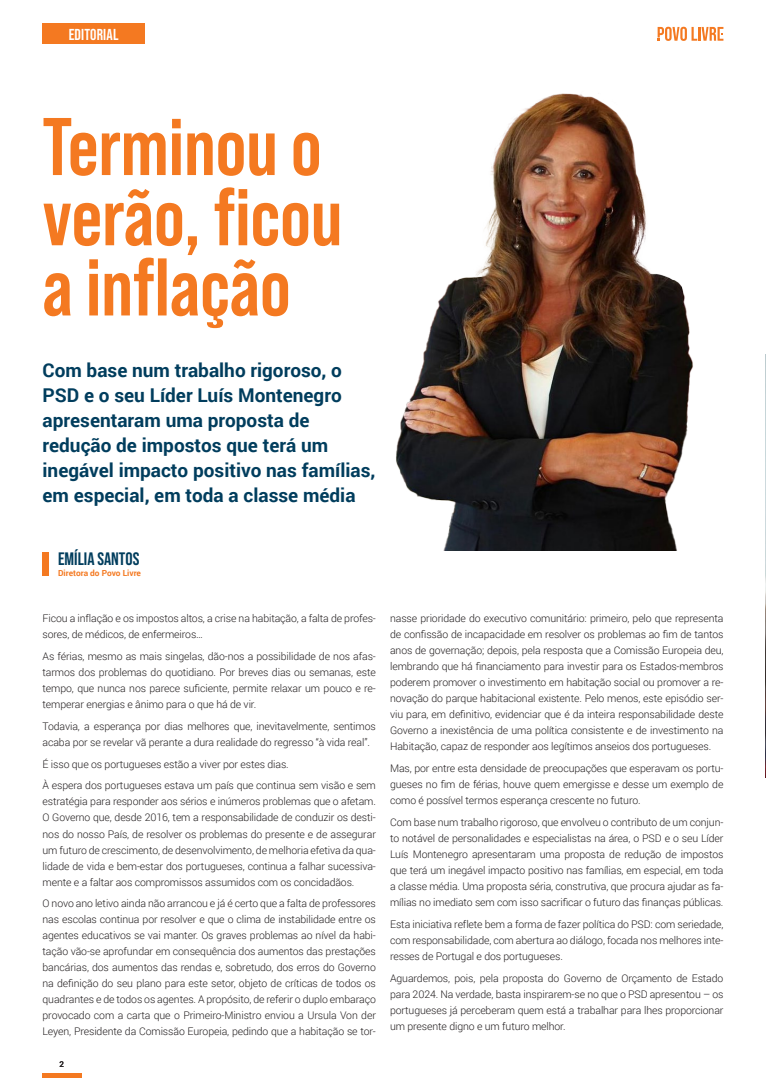
<style>
.page{position:relative;width:766px;height:1078px;background:#fff}
.page>*{position:absolute;margin:0;border:0;box-sizing:border-box;transform-origin:0 0}
.Heading1{font:700 81.5px/70.2px "Bebas Neue Pro";color:#f47921}
.t1{font:700 19px/25px "Roboto";color:#013d5d}
.Underline{font:700 18px "Bebas Neue Pro";color:#013d5d}
.t2{font:700 15.8px "Bebas Neue Pro";letter-spacing:.01em;color:#fff}
.t3{font:300 10.5px/16px "Roboto";letter-spacing:-.01em;color:#231f20;text-align:justify}
.Underline-2{font:700 8.3px "Roboto";color:#f47921}
.t4{font:500 8px "Roboto";color:#231f20}
</style>
<div class="page">
<hr style="left:42px;top:1073px;width:39px;height:4px;background:#f47921">
<svg style="left:657px;top:27px;width:66px;height:14px"></svg>
<div style="left:43px;top:24px;width:102px;height:20px;background:#f47921"></div>
<img style="left:396px;top:93px;width:297px;height:457px">
<div style="left:43px;top:552px;width:6px;height:24px;background:#f47921"></div>
<img style="left:765px;top:354px;width:1px;height:423px">
<p class="t2" style="left:69px;top:25px;width:51px">EDITORIAL</p>
<p class="Heading1" style="left:43px;top:111px;width:301px">Terminou o verão, ficou a inflação</p>
<p class="t1" style="left:43px;top:357px;width:334px">Com base num trabalho rigoroso, o PSD e o seu Líder Luís Montenegro apresentaram uma proposta de redução de impostos que terá um inegável impacto positivo nas famílias, em especial, em toda a classe média</p>
<p class="Underline" style="left:58px;top:548px;width:83px">EMÍLIA SANTOS</p>
<p class="Underline-2" style="left:58px;top:567px;width:84px">Diretora do Povo Livre</p>
<p class="t3" style="left:43px;top:610px;width:335px">Ficou a inflação e os impostos altos, a crise na habitação, a falta de profes&shy;sores, de médicos, de enfermeiros…</p>
<p class="t3" style="left:43px;top:647px;width:335px">As férias, mesmo as mais singelas, dão-nos a possibilidade de nos afas&shy;tarmos dos problemas do quotidiano. Por breves dias ou semanas, este tempo, que nunca nos parece suficiente, permite relaxar um pouco e re&shy;temperar energias e ânimo para o que há de vir.</p>
<p class="t3" style="left:43px;top:717px;width:335px">Todavia, a esperança por dias melhores que, inevitavelmente, sentimos acaba por se revelar vã perante a dura realidade do regresso “à vida real”.</p>
<p class="t3" style="left:43px;top:755px;width:248px">É isso que os portugueses estão a viver por estes dias.</p>
<p class="t3" style="left:43px;top:777px;width:335px">À espera dos portugueses estava um país que continua sem visão e sem estratégia para responder aos sérios e inúmeros problemas que o afetam.<br>O Governo que, desde 2016, tem a responsabilidade de conduzir os desti&shy;nos do nosso País, de resolver os problemas do presente e de assegurar um futuro de crescimento, de desenvolvimento, de melhoria efetiva da qua&shy;lidade de vida e bem-estar dos portugueses, continua a falhar sucessiva&shy;mente e a faltar aos compromissos assumidos com os concidadãos.</p>
<p class="t3" style="left:43px;top:895px;width:335px">O novo ano letivo ainda não arrancou e já é certo que a falta de professores nas escolas continua por resolver e que o clima de instabilidade entre os agentes educativos se vai manter. Os graves problemas ao nível da habi&shy;tação vão-se aprofundar em consequência dos aumentos das prestações bancárias, dos aumentos das rendas e, sobretudo, dos erros do Governo na definição do seu plano para este setor, objeto de críticas de todos os quadrantes e de todos os agentes. A propósito, de referir o duplo embaraço provocado com a carta que o Primeiro-Ministro enviou a Ursula Von der Leyen, Presidente da Comissão Europeia, pedindo que a habitação se tor-</p>
<p class="t4" style="left:59px;top:1058px;width:6px">2</p>
<p class="t3" style="left:390px;top:610px;width:335px">nasse prioridade do executivo comunitário: primeiro, pelo que representa de confissão de incapacidade em resolver os problemas ao fim de tantos anos de governação; depois, pela resposta que a Comissão Europeia deu, lembrando que há financiamento para investir para os Estados-membros poderem promover o investimento em habitação social ou promover a re&shy;novação do parque habitacional existente. Pelo menos, este episódio ser&shy;viu para, em definitivo, evidenciar que é da inteira responsabilidade deste Governo a inexistência de uma política consistente e de investimento na Habitação, capaz de responder aos legítimos anseios dos portugueses.</p>
<p class="t3" style="left:390px;top:759px;width:335px">Mas, por entre esta densidade de preocupações que esperavam os portu&shy;gueses no fim de férias, houve quem emergisse e desse um exemplo de como é possível termos esperança crescente no futuro.</p>
<p class="t3" style="left:390px;top:813px;width:335px">Com base num trabalho rigoroso, que envolveu o contributo de um conjun&shy;to notável de personalidades e especialistas na área, o PSD e o seu Líder Luís Montenegro apresentaram uma proposta de redução de impostos que terá um inegável impacto positivo nas famílias, em especial, em toda a classe média. Uma proposta séria, construtiva, que procura ajudar as fa&shy;mílias no imediato sem com isso sacrificar o futuro das finanças públicas.</p>
<p class="t3" style="left:390px;top:915px;width:335px">Esta iniciativa reflete bem a forma de fazer política do PSD: com seriedade, com responsabilidade, com abertura ao diálogo, focada nos melhores inte&shy;resses de Portugal e dos portugueses.</p>
<p class="t3" style="left:390px;top:969px;width:335px">Aguardemos, pois, pela proposta do Governo de Orçamento de Estado para 2024. Na verdade, basta inspirarem-se no que o PSD apresentou – os portugueses já perceberam quem está a trabalhar para lhes proporcionar um presente digno e um futuro melhor.</p>
</div>
